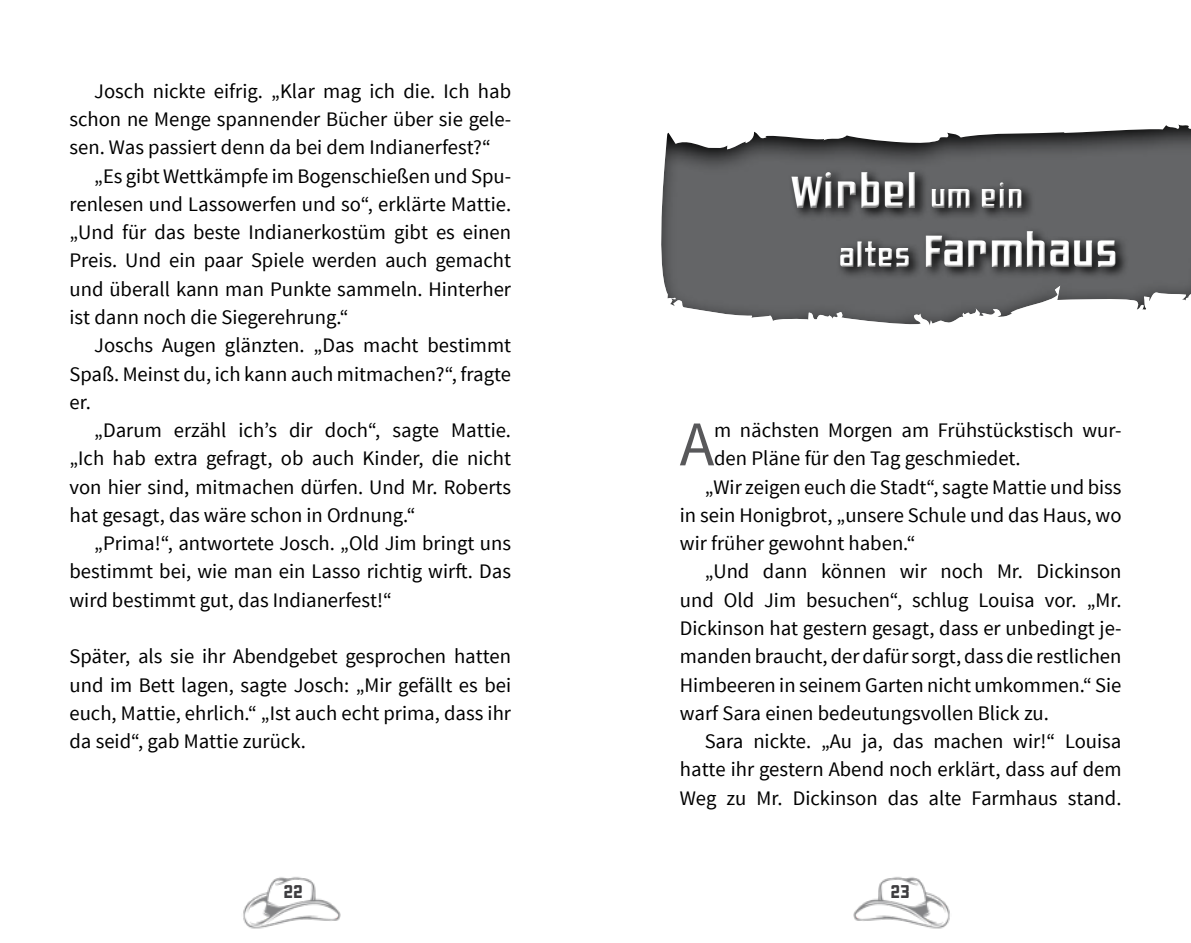
<style>
.page{position:relative;width:1191px;height:943px;background:#fff}
.page>*{position:absolute;margin:0;border:0;box-sizing:border-box;transform-origin:0 0}
.t1{font:63.7px "Source Sans Pro";color:#58585a}
.t2{font:49px/58.8px "Liquorstore";color:#fff}
.t3{font:20.65px/28.3px "Source Sans Pro";color:#000;text-align:justify}
.t4{font:20.12px "Liquorstore";color:#3e3d40}
.s1{font-size:35px}
</style>
<div class="page">
<img style="left:853px;top:877px;width:97px;height:52px">
<img style="left:243px;top:877px;width:98px;height:52px">
<svg style="left:661px;top:124px;width:530px;height:201px;fill:#646567"></svg>
<svg style="left:788px;top:167px;width:340px;height:113px;background:#5b5c5e"></svg>
<div style="left:789px;top:169px;width:328px;height:98px;background:#646567"></div>
<div style="left:794px;top:170px;width:324px;height:99px;background:#000;opacity:.53"></div>
<p class="t3" style="left:94px;top:77px;width:418px">Josch nickte eifrig. „Klar mag ich die. Ich hab</p>
<p class="t3" style="left:69px;top:105px;width:443px">schon ne Menge spannender Bücher über sie gele-</p>
<p class="t3" style="left:69px;top:134px;width:423px">sen. Was passiert denn da bei dem Indianerfest?“</p>
<p class="t3" style="left:94px;top:162px;width:418px">„Es gibt Wettkämpfe im Bogenschießen und Spu-</p>
<p class="t3" style="left:69px;top:190px;width:443px">renlesen und Lassowerfen und so“, erklärte Mattie.</p>
<p class="t3" style="left:69px;top:218px;width:443px">„Und für das beste Indianerkostüm gibt es einen</p>
<p class="t3" style="left:69px;top:247px;width:443px">Preis. Und ein paar Spiele werden auch gemacht</p>
<p class="t3" style="left:69px;top:275px;width:443px">und überall kann man Punkte sammeln. Hinterher</p>
<p class="t3" style="left:69px;top:303px;width:281px">ist dann noch die Siegerehrung.“</p>
<p class="t3" style="left:94px;top:331px;width:418px">Joschs Augen glänzten. „Das macht bestimmt</p>
<p class="t3" style="left:69px;top:360px;width:443px">Spaß. Meinst du, ich kann auch mitmachen?“, fragte</p>
<p class="t3" style="left:69px;top:388px;width:23px">er.</p>
<p class="t3" style="left:94px;top:416px;width:418px">„Darum erzähl ich’s dir doch“, sagte Mattie.</p>
<p class="t3" style="left:69px;top:445px;width:443px">„Ich hab extra gefragt, ob auch Kinder, die nicht</p>
<p class="t3" style="left:69px;top:473px;width:443px">von hier sind, mitmachen dürfen. Und Mr. Roberts</p>
<p class="t3" style="left:69px;top:501px;width:347px">hat gesagt, das wäre schon in Ordnung.“</p>
<p class="t3" style="left:94px;top:529px;width:418px">„Prima!“, antwortete Josch. „Old Jim bringt uns</p>
<p class="t3" style="left:69px;top:558px;width:443px">bestimmt bei, wie man ein Lasso richtig wirft. Das</p>
<p class="t3" style="left:69px;top:586px;width:324px">wird bestimmt gut, das Indianerfest!“</p>
<p class="t3" style="left:69px;top:642px;width:443px">Später, als sie ihr Abendgebet gesprochen hatten und im Bett lagen, sagte Josch: „Mir gefällt es bei euch, Mattie, ehrlich.“ „Ist auch echt prima, dass ihr da seid“, gab Mattie zurück.</p>
<h2 class="t2" style="left:838px;top:164px;width:282px;text-indent:-48px">Wirbel <span class="s1">um ein<br>altes</span> Farmhaus</h2>
<h1 class="t1" style="left:680px;top:404px;width:36px">A</h1>
<p class="t3" style="left:714px;top:416px;width:409px">m nächsten Morgen am Frühstückstisch wur-</p>
<p class="t3" style="left:714px;top:444px;width:308px">den Pläne für den Tag geschmiedet.</p>
<p class="t3" style="left:704px;top:473px;width:418px">„Wir zeigen euch die Stadt“, sagte Mattie und biss</p>
<p class="t3" style="left:680px;top:501px;width:443px">in sein Honigbrot, „unsere Schule und das Haus, wo</p>
<p class="t3" style="left:680px;top:529px;width:237px">wir früher gewohnt haben.“</p>
<p class="t3" style="left:704px;top:558px;width:418px">„Und dann können wir noch Mr. Dickinson</p>
<p class="t3" style="left:680px;top:586px;width:443px">und Old Jim besuchen“, schlug Louisa vor. „Mr.</p>
<p class="t3" style="left:680px;top:614px;width:443px">Dickinson hat gestern gesagt, dass er unbedingt je-</p>
<p class="t3" style="left:680px;top:642px;width:443px">manden braucht, der dafür sorgt, dass die restlichen</p>
<p class="t3" style="left:680px;top:671px;width:443px">Himbeeren in seinem Garten nicht umkommen.“ Sie</p>
<p class="t3" style="left:680px;top:699px;width:370px">warf Sara einen bedeutungsvollen Blick zu.</p>
<p class="t3" style="left:704px;top:727px;width:418px">Sara nickte. „Au ja, das machen wir!“ Louisa</p>
<p class="t3" style="left:680px;top:755px;width:443px">hatte ihr gestern Abend noch erklärt, dass auf dem</p>
<p class="t3" style="left:680px;top:784px;width:443px">Weg zu Mr. Dickinson das alte Farmhaus stand.</p>
<p class="t4" style="left:283px;top:879px;width:21px">22</p>
<p class="t4" style="left:890px;top:879px;width:21px">23</p>
</div>
